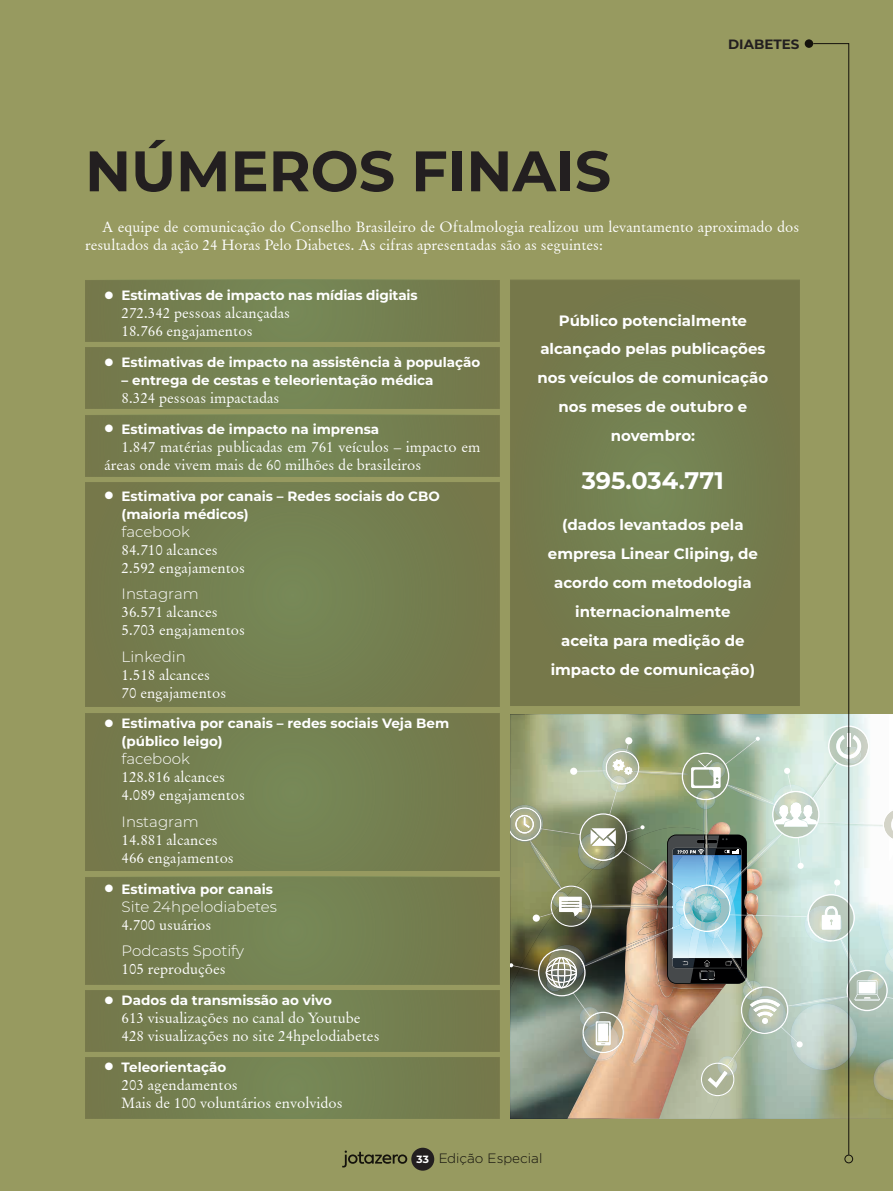
<style>
.page{position:relative;width:893px;height:1191px;background:#979a60}
.page>*{position:absolute;margin:0;border:0;box-sizing:border-box;transform-origin:0 0}
.t1{font:700 57px "Montserrat";color:#231f20}
.t2{font:700 24px "Montserrat";color:#fff}
.t3{font:15px/18px "Baramond";color:#fff}
.t4{font:700 15px/29px "Montserrat";color:#fff;text-align:center}
.t5{font:300 15px "Montserrat";color:#fff}
.t6{font:700 13.5px/18px "Montserrat";color:#fff}
.t7{font:300 13.5px "Gotham";color:#231f20}
.t8{font:700 13.5px "Montserrat";color:#231f20}
.s1{font-family:"Montserrat";font-weight:700;font-size:10.5px;color:#fff}
</style>
<div class="page">
<svg style="left:342px;top:1150px;width:65px;height:17px"></svg>
<div style="left:411px;top:1147px;width:23px;height:23px;background:#231f20;border-radius:50%"></div>
<svg style="left:805px;top:39px;width:8px;height:9px"></svg>
<img style="left:510px;top:43px;width:383px;height:1111px">
<div style="left:844px;top:1154px;width:9px;height:9px;border:1px solid #231f20;border-radius:50%"></div>
<div style="left:85px;top:280px;width:414px;height:61px;background:#747f50"></div>
<div style="left:85px;top:347px;width:414px;height:62px;background:#747f50"></div>
<div style="left:85px;top:482px;width:414px;height:225px;background:#747e4f"></div>
<div style="left:85px;top:415px;width:414px;height:61px;background:#747f50"></div>
<div style="left:85px;top:713px;width:414px;height:157px;background:#747f50"></div>
<div style="left:85px;top:876px;width:414px;height:108px;background:#747f50"></div>
<div style="left:85px;top:990px;width:414px;height:61px;background:#747f50"></div>
<div style="left:85px;top:1057px;width:414px;height:61px;background:#747f50"></div>
<div style="left:510px;top:280px;width:289px;height:426px;background:#747a4c"></div>
<p class="t8" style="left:728px;top:34px;width:73px">DIABETES</p>
<h1 class="t1" style="left:85px;top:130px;width:528px">NÚMEROS FINAIS</h1>
<p class="t3" style="left:85px;top:217px;width:716px;line-height:18.8px;text-indent:17px">A equipe de comunicação do Conselho Brasileiro de Oftalmologia realizou um levantamento aproximado dos resultados da ação 24 Horas Pelo Diabetes. As cifras apresentadas são as seguintes:</p>
<p class="t6" style="left:105px;top:286px;width:315px">● Estimativas de impacto nas mídias digitais</p>
<p class="t3" style="left:122px;top:304px;width:170px">272.342 pessoas alcançadas<br>18.766 engajamentos</p>
<p class="t6" style="left:105px;top:352px;width:377px">● Estimativas de impacto na assistência à população</p>
<p class="t6" style="left:122px;top:370px;width:313px">– entrega de cestas e teleorientação médica</p>
<p class="t3" style="left:122px;top:389px;width:159px">8.324 pessoas impactadas</p>
<p class="t6" style="left:105px;top:419px;width:276px">● Estimativas de impacto na imprensa</p>
<p class="t3" style="left:105px;top:437px;width:377px;text-indent:17px">1.847 matérias publicadas em 761 veículos – impacto em áreas onde vivem mais de 60 milhões de brasileiros</p>
<p class="t6" style="left:122px;top:486px;width:320px;text-indent:-17px">● Estimativa por canais – Redes sociais do CBO (maioria médicos)</p>
<p class="t5" style="left:122px;top:521px;width:70px">facebook</p>
<p class="t3" style="left:122px;top:540px;width:125px">84.710 alcances<br>2.592 engajamentos</p>
<p class="t5" style="left:122px;top:583px;width:79px">Instagram</p>
<p class="t3" style="left:122px;top:603px;width:125px">36.571 alcances<br>5.703 engajamentos</p>
<p class="t5" style="left:122px;top:646px;width:66px">Linkedin</p>
<p class="t3" style="left:122px;top:665px;width:106px">1.518 alcances<br>70 engajamentos</p>
<p class="t6" style="left:122px;top:714px;width:329px;text-indent:-17px">● Estimativa por canais – redes sociais Veja Bem (público leigo)</p>
<p class="t5" style="left:122px;top:749px;width:70px">facebook</p>
<p class="t3" style="left:122px;top:768px;width:125px">128.816 alcances<br>4.089 engajamentos</p>
<p class="t5" style="left:122px;top:811px;width:79px">Instagram</p>
<p class="t3" style="left:122px;top:830px;width:114px">14.881 alcances<br>466 engajamentos</p>
<p class="t6" style="left:105px;top:879px;width:170px">● Estimativa por canais</p>
<p class="t5" style="left:122px;top:896px;width:157px">Site 24hpelodiabetes</p>
<p class="t3" style="left:122px;top:915px;width:91px">4.700 usuários</p>
<p class="t5" style="left:122px;top:940px;width:124px">Podcasts Spotify</p>
<p class="t3" style="left:122px;top:960px;width:106px">105 reproduções</p>
<p class="t6" style="left:105px;top:990px;width:229px">● Dados da transmissão ao vivo</p>
<p class="t3" style="left:122px;top:1008px;width:259px">613 visualizações no canal do Youtube<br>428 visualizações no site 24hpelodiabetes</p>
<p class="t6" style="left:105px;top:1057px;width:123px">● Teleorientação</p>
<p class="t3" style="left:122px;top:1075px;width:223px">203 agendamentos<br>Mais de 100 voluntários envolvidos</p>
<p class="t4" style="left:537px;top:305px;width:232px">Público potencialmente alcançado pelas publicações nos veículos de comunicação nos meses de outubro e novembro:</p>
<h2 class="t2" style="left:582px;top:463px;width:144px">395.034.771</h2>
<p class="t4" style="left:548px;top:510px;width:211px">(dados levantados pela empresa Linear Cliping, de acordo com metodologia internacionalmente<br>aceita para medição de impacto de comunicação)</p>
<p class="t7" style="left:417px;top:1149px;width:127px"><span class="s1">33</span> Edição Especial</p>
</div>
